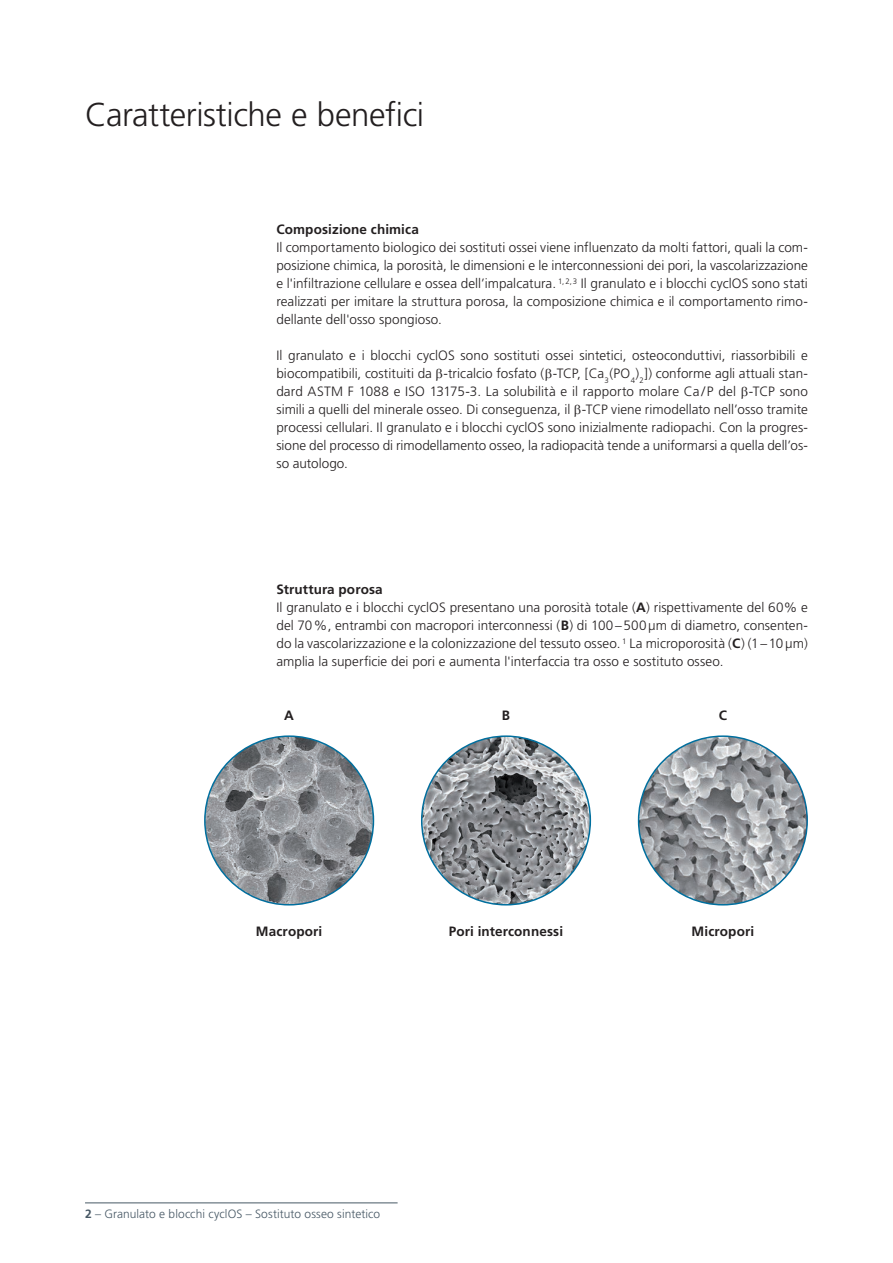
<style>
.page{position:relative;width:893px;height:1263px;background:#fff}
.page>*{position:absolute;margin:0;border:0;box-sizing:border-box;transform-origin:0 0}
.t1{font:300 33px "Frutiger";letter-spacing:-.015em;color:#231f20}
.t2{font:300 13.5px/18px "Frutiger";letter-spacing:.005em;color:#231f20;text-align:justify}
.t3{font:700 13.5px "Frutiger";letter-spacing:.01em;color:#231f20}
.t4{font:300 12px "Frutiger";letter-spacing:.005em;color:#475865}
.s1{font-weight:700}
</style>
<div class="page">
<img style="left:205px;top:736px;width:168px;height:169px;border-radius:84px">
<img style="left:422px;top:736px;width:168px;height:169px;border-radius:84px">
<img style="left:639px;top:736px;width:168px;height:169px;border-radius:84px">
<hr style="left:85px;top:1202px;width:313px;height:1px;background:#475865">
<h1 class="t1" style="left:85px;top:96px;width:341px">Caratteristiche e benefici</h1>
<p class="t3" style="left:276px;top:221px;width:144px">Composizione chimica</p>
<p class="t2" style="left:276px;top:239px;width:533px">Il comportamento biologico dei sostituti ossei viene influenzato da molti fattori, quali la com&shy;posizione chimica, la porosità, le dimensioni e le interconnessioni dei pori, la vascolarizzazione e l'infiltrazione cellulare e ossea dell’impalcatura. <sup>1,2,3</sup> Il granulato e i blocchi cyclOS sono stati realizzati per imitare la struttura porosa, la composizione chimica e il comportamento rimo&shy;dellante dell'osso spongioso.</p>
<p class="t2" style="left:276px;top:347px;width:533px">Il granulato e i blocchi cyclOS sono sostituti ossei sintetici, osteoconduttivi, riassorbibili e biocompatibili, costituiti da -tricalcio fosfato ( -TCP, [Ca<sub>3</sub>(PO<sub>4</sub>)<sub>2</sub>]) conforme agli attuali stan&shy;dard ASTM F 1088 e ISO 13175-3. La solubilità e il rapporto molare Ca / P del -TCP sono simili a quelli del minerale osseo. Di conseguenza, il -TCP viene rimodellato nell’osso tramite processi cellulari. Il granulato e i blocchi cyclOS sono inizialmente radiopachi. Con la progres&shy;sione del processo di rimodellamento osseo, la radiopacità tende a uniformarsi a quella dell’os&shy;so autologo.</p>
<p class="t2" style="left:276px;top:581px;width:533px;text-align:left"><span class="s1">Struttura porosa<br></span>Il granulato e i blocchi cyclOS presentano una porosità totale (<span class="s1">A</span>) rispettivamente del 60% e del 70%, entrambi con macropori interconnessi (<span class="s1">B</span>) di 100–500µm di diametro, consenten&shy;do la vascolarizzazione e la colonizzazione del tessuto osseo. <sup>1</sup> La microporosità (<span class="s1">C</span>) (1–10µm) amplia la superficie dei pori e aumenta l'interfaccia tra osso e sostituto osseo.</p>
<p class="t3" style="left:284px;top:707px;width:11px">A</p>
<p class="t3" style="left:502px;top:707px;width:10px">B</p>
<p class="t3" style="left:719px;top:707px;width:10px">C</p>
<p class="t3" style="left:256px;top:923px;width:68px">Macropori</p>
<p class="t3" style="left:449px;top:923px;width:116px">Pori interconnessi</p>
<p class="t3" style="left:692px;top:923px;width:64px">Micropori</p>
<p class="t4" style="left:85px;top:1207px;width:297px"><span class="s1">2</span> – Granulato e blocchi cyclOS – Sostituto osseo sintetico</p>
</div>
